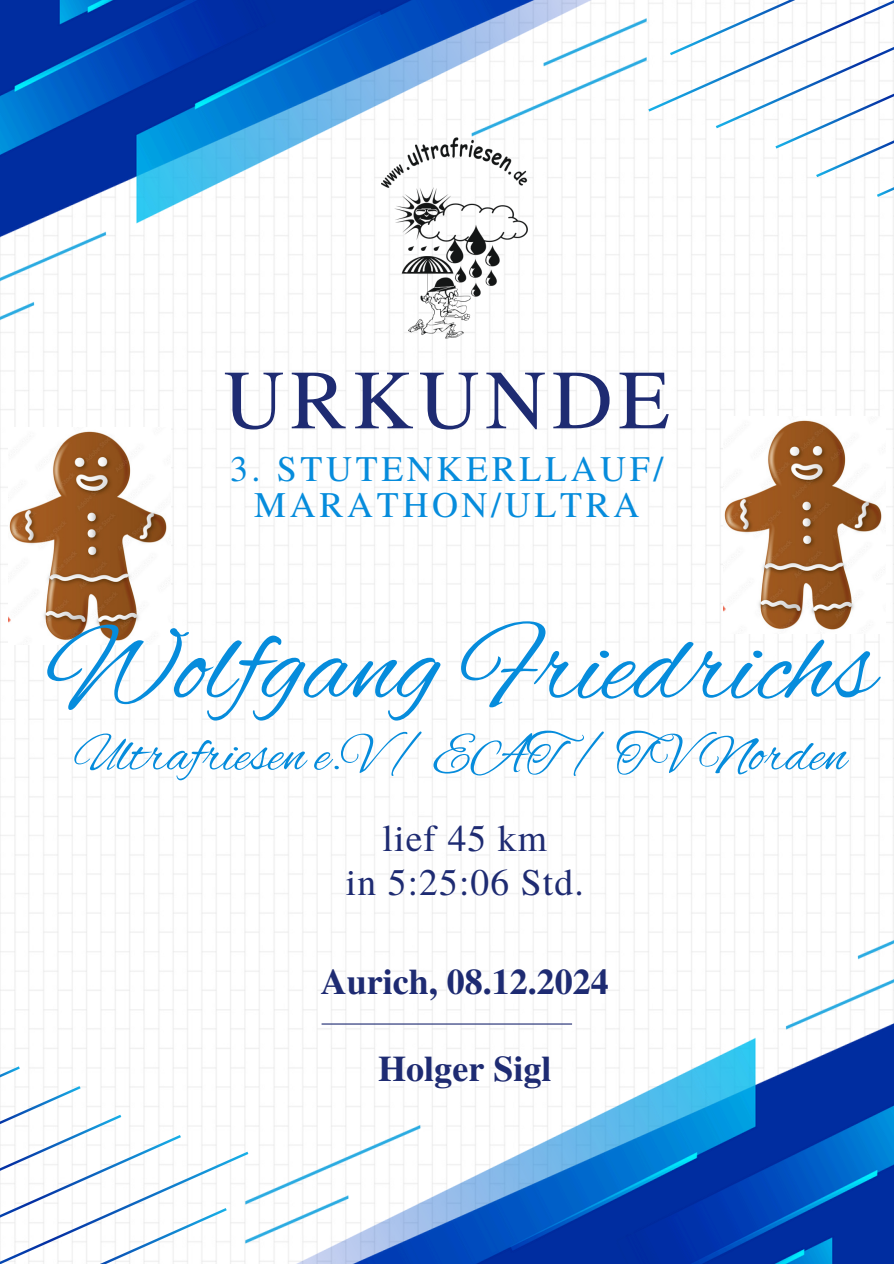
<style>
.page{position:relative;width:894px;height:1264px;background:#fff}
.page>*{position:absolute;margin:0;border:0;box-sizing:border-box;transform-origin:0 0}
.t1{font:114px "Alex Brush";color:#068cdc}
.t2{font:84px "Te X Gyre Termes";letter-spacing:.07em;color:#1e2b72}
.t3{font:54px "Alex Brush";color:#068cdc}
.t4{font:37.5px "Te X Gyre Termes";letter-spacing:.03em;color:#1e2b72}
.t5{font:36px/36px "Te X Gyre Termes";letter-spacing:.1em;color:#068cdc;text-align:center}
.t6{font:700 36px "Te X Gyre Termes";color:#1e2b72}
</style>
<div class="page">
<img style="left:245px;top:911px;width:648px;height:352px">
<img style="left:0;top:0;width:646px;height:350px">
<svg style="left:646px;top:0;width:247px;height:231px"></svg>
<svg style="left:667px;top:0;width:226px;height:230px"></svg>
<svg style="left:229px;top:1032px;width:21px;height:231px"></svg>
<svg style="left:0;top:1032px;width:229px;height:231px"></svg>
<hr style="left:321px;top:1023px;width:251px;height:1px;background:#1e2b72">
<img style="left:381px;top:131px;width:147px;height:214px">
<img style="left:8px;top:427px;width:162px;height:217px">
<img style="left:723px;top:416px;width:162px;height:217px">
<p class="t2" style="left:224px;top:339px;width:447px">URKUNDE</p>
<p class="t5" style="left:230px;top:449px;width:435px">3. STUTENKERLLAUF/<br>MARATHON/ULTRA</p>
<p class="t1" style="left:46px;top:603px;width:830px">Wolfgang Friedrichs</p>
<p class="t3" style="left:74px;top:724px;width:774px">Ultrafriesen e.V/ EAT / TVNorden</p>
<h1 class="t4" style="left:382px;top:811px;width:166px">lief 45 km</h1>
<p class="t4" style="left:346px;top:855px;width:239px">in 5:25:06 Std.</p>
<p class="t6" style="left:320px;top:953px;width:290px">Aurich, 08.12.2024</p>
<h3 class="t6" style="left:378px;top:1040px;width:175px">Holger Sigl</h3>
</div>
